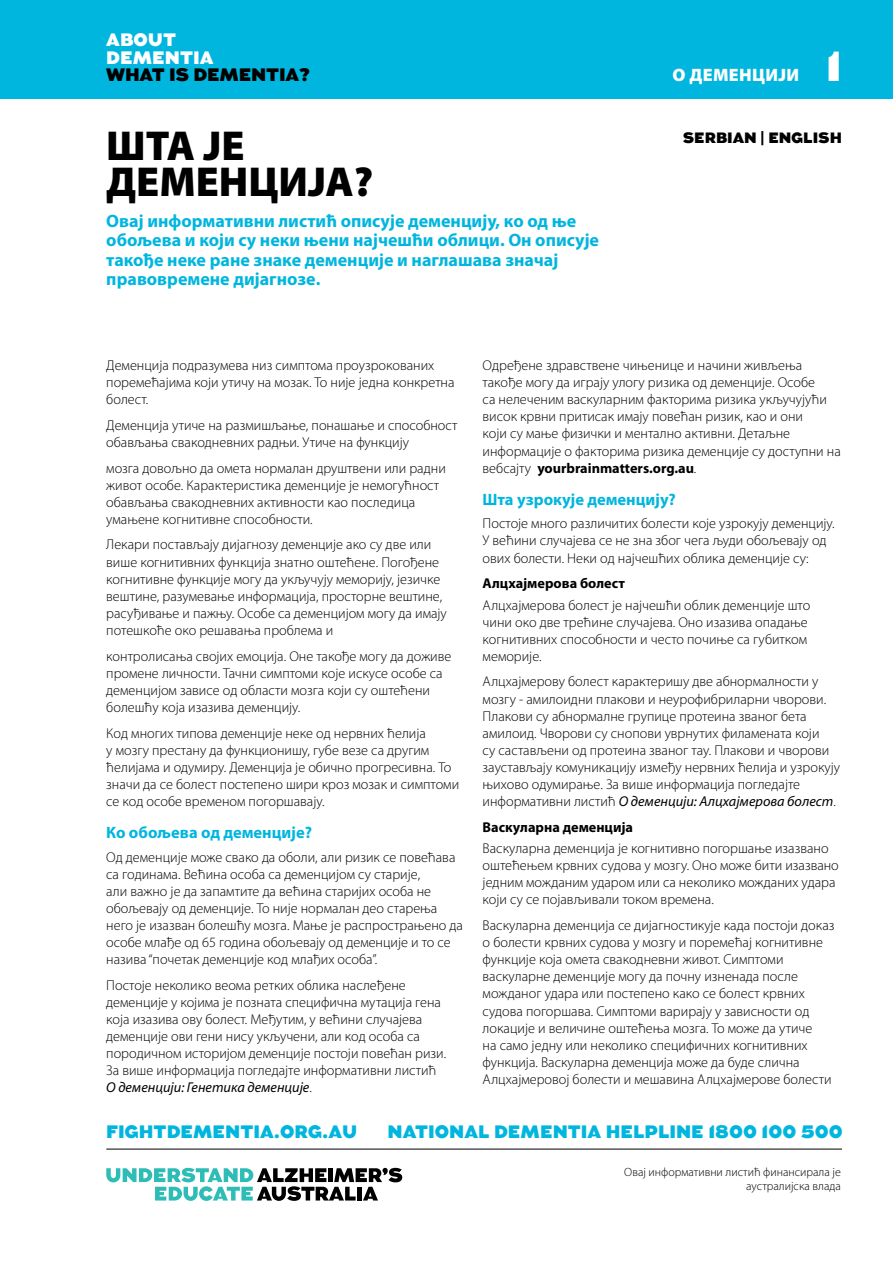
<style>
.page{position:relative;width:893px;height:1263px;background:#fff}
.page>*{position:absolute;margin:0;border:0;box-sizing:border-box;transform-origin:0 0}
.t1{font:900 42px/36px "Myriad Pro";color:#000}
.t2{font:900 42px "Augustus";color:#fff}
.t3{font:700 18px/19.5px "Myriad Pro";color:#00b6de}
.t4{font:900 18px "Augustus";color:#00b6de}
.t5{font:900 18px "Augustus";letter-spacing:-.01em;color:#000}
.t6{font:900 18px/17.2px "Augustus";color:#fff}
.t7{font:900 18px "Myriad Pro";letter-spacing:.02em;color:#fff}
.t8{font:700 16.5px "Myriad Pro";color:#00b6de}
.t9{font:900 15px "Augustus";color:#000}
.t10{font:300 14.25px/17.1px "Myriad Pro";color:#000}
.t11{font:700 14.25px "Myriad Pro";color:#000}
.t12{font:300 12px/13.8px "Myriad Pro";color:#000;text-align:right}
.s1{font-weight:400;font-style:italic}
.s2{font-weight:700}
</style>
<div class="page">
<div style="left:0;top:0;width:893px;height:99px;background:#00b6de"></div>
<hr style="left:106px;top:1149px;width:736px;height:1px;background:#000">
<svg style="left:106px;top:1168px;width:296px;height:33px"></svg>
<p class="t6" style="left:106px;top:32px;width:109px">ABOUT<br>DEMENTIA</p>
<p class="t5" style="left:106px;top:64px;width:205px">WHAT IS DEMENTIA?</p>
<h1 class="t1" style="left:106px;top:126px;width:269px">ШТА ЈЕ<br>ДЕМЕНЦИЈА?</h1>
<p class="t3" style="left:106px;top:210px;width:494px">Овај информативни листић описује деменцију, ко од ње обољева и који су неки њени најчешћи облици. Он описује такође неке ране знаке деменције и наглашава значај правовремене дијагнозе.</p>
<p class="t7" style="left:672px;top:63px;width:128px">О ДЕМЕНЦИЈИ</p>
<h1 class="t2" style="left:826px;top:41px;width:18px">1</h1>
<p class="t9" style="left:683px;top:129px;width:161px">SERBIAN | ENGLISH</p>
<p class="t10" style="left:106px;top:357px;width:350px">Деменција подразумева низ симптома проузрокованих поремећајима који утичу на мозак. То није једна конкретна болест.</p>
<p class="t10" style="left:106px;top:416px;width:353px">Деменција утиче на размишљање, понашање и способност обављања свакодневних радњи. Утиче на функцију</p>
<p class="t10" style="left:106px;top:459px;width:341px">мозга довољно да омета нормалан друштвени или радни живот особе. Карактеристика деменције је немогућност обављања свакодневних активности као последица умањене когнитивне способности.</p>
<p class="t10" style="left:106px;top:536px;width:342px">Лекари постављају дијагнозу деменције ако су две или више когнитивних функција знатно оштећене. Погођене когнитивнe функције могу да укључују меморију, језичке вештине, разумевање информација, просторне вештине, расуђивање и пажњу. Особе са деменцијом могу да имају потешкоће око решавања проблема и</p>
<p class="t10" style="left:106px;top:647px;width:347px">контролисања својих емоција. Оне такође могу да доживе промене личности. Тачни симптоми које искусе особе са деменцијом зависе од области мозга који су оштећени болешћу која изазива деменцију.</p>
<p class="t10" style="left:106px;top:724px;width:354px">Код многих типова деменције неке од нервних ћелија<br>у мозгу престану да функционишу, губе везе са другим ћелијама и одумиру. Деменција је обично прогресивна. То значи да се болест постепено шири кроз мозак и симптоми се код особе временом погоршавају.</p>
<p class="t8" style="left:106px;top:822px;width:207px">Ко обољева од деменције?</p>
<p class="t10" style="left:106px;top:848px;width:358px">Од деменције може свако да оболи, али ризик се повећава са годинама. Већина особа са деменцијом су старије,<br>али важно је да запамтите да већина старијих особа не обољевају од деменције. То није нормалан део старења него је изазван болешћу мозга. Мање је распрострањено да особе млађе од 65 година обољевају од деменције и то се назива “почетак деменције код млађих особа”.</p>
<p class="t10" style="left:106px;top:976px;width:341px">Постоје неколико веома ретких облика наслеђене деменције у којима је позната специфична мутација гена која изазива ову болест. Међутим, у већини случајева деменције ови гени нису укључени, али код особа са породичном историјом деменције постоји повећан ризи.<br>За више информација погледајте информативни листић <span class="s1">О деменцији: Генетика деменције</span>.</p>
<p class="t10" style="left:483px;top:357px;width:360px">Одређене здравствене чињенице и начини живљења такође могу да играју улогу ризика од деменције. Особе<br>са нелеченим васкуларним факторима ризика укључујући висок крвни притисак имају повећан ризик, као и они<br>који су мање физички и ментално активни. Детаљне информације о факторима ризика деменције су доступни на вебсајту <span class="s2">yourbrainmatters.org.au</span>.</p>
<p class="t8" style="left:483px;top:489px;width:195px">Шта узрокује деменцију?</p>
<p class="t10" style="left:483px;top:515px;width:354px">Постоје много различитих болести које узрокују деменцију.<br>У већини случајева се не зна због чега људи обољевају од ових болести. Неки од најчешћих облика деменције су:</p>
<p class="t11" style="left:483px;top:574px;width:144px">Алцхајмерова болест</p>
<p class="t10" style="left:483px;top:596px;width:329px">Алцхајмерова болест је најчешћи облик деменције што чини око две трећине случајева. Оно изазива опадање когнитивних способности и често почиње са губитком меморије.</p>
<p class="t10" style="left:483px;top:673px;width:359px">Алцхајмерову болест карактеришу две абнормалности у мозгу - амилоидни плакови и неурофибриларни чворови.<br>Плакови су абнормалне групице протеина званог бета амилоид. Чворови су снопови уврнутих филамената који<br>су састављени од протеина званог тау. Плакови и чворови заустављају комуникацију између нервних ћелија и узрокују њихово одумирање. За више информација погледајте информативни листић <span class="s1">О деменцији: Алцхајмерова болест</span>.</p>
<p class="t11" style="left:483px;top:818px;width:152px">Васкуларна деменција</p>
<p class="t10" style="left:483px;top:840px;width:358px">Васкуларна деменција је когнитивно погоршање изазвано оштећењем крвних судова у мозгу. Оно може бити изазвано једним можданим ударом или са неколико можданих удара који су се појављивали током времена.</p>
<p class="t10" style="left:483px;top:917px;width:353px">Васкуларна деменција се дијагностикује када постоји доказ о болести крвних судова у мозгу и поремећај когнитивне функције која омета свакодневни живот. Симптоми васкуларне деменције могу да почну изненада после можданог удара или постепено како се болест крвних судова погоршава. Симптоми варирају у зависности од локације и величине оштећења мозга. То може да утиче<br>на само једну или неколико специфичних когнитивних функција. Васкуларна деменција може да буде слична Алцхајмеровој болести и мешавина Алцхајмерове болести</p>
<p class="t4" style="left:106px;top:1121px;width:252px">FIGHTDEMENTIA.ORG.AU</p>
<p class="t4" style="left:387px;top:1121px;width:457px">NATIONAL DEMENTIA HELPLINE 1800 100 500</p>
<p class="t12" style="left:624px;top:1165px;width:218px">Овај информативни листић финансирала је аустралијска влада</p>
</div>
